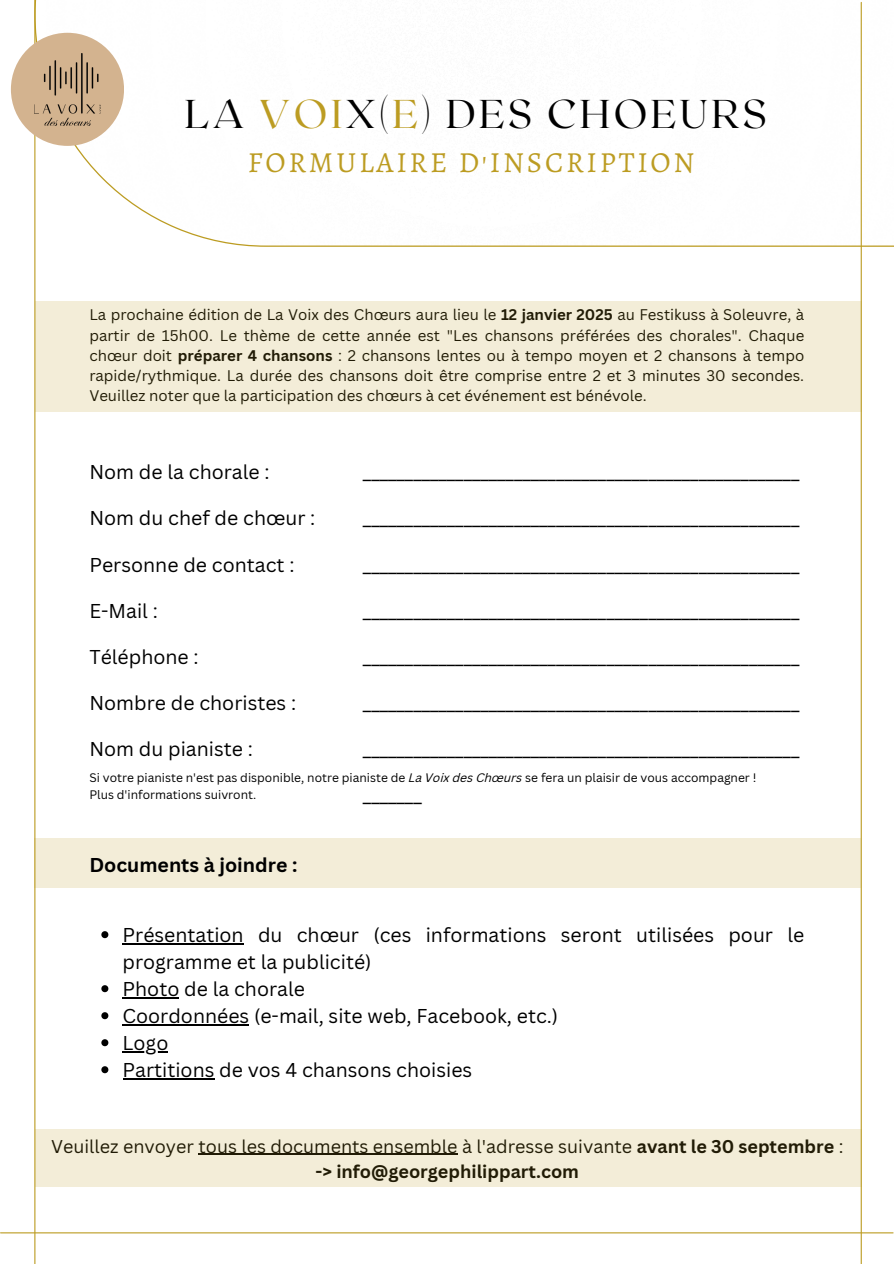
<style>
.page{position:relative;width:894px;height:1264px;background:#fff}
.page>*{position:absolute;margin:0;border:0;box-sizing:border-box;transform-origin:0 0}
.t1{font:300 40.05px "Roxborough CF";letter-spacing:.085em;color:#000}
.t2{font:29.1px "Alegreya SC";letter-spacing:.095em;color:#bc9c22}
.t3{font:19.5px/27px "Canva Sans";color:#000}
.t4{font:700 19.5px "Canva Sans";color:#000}
.t5{font:18px/24.8px "Canva Sans";color:#000;text-align:center}
.t6{font:15px/20.2px "Canva Sans";color:#000;text-align:justify}
.t7{font:12px "Canva Sans";color:#000}
.s1{color:#bc9c22}
.s2{font-weight:700}
.s3{font-style:italic}
</style>
<div class="page">
<hr style="left:1px;top:1232px;width:891px;height:1px;background:#bc9c22">
<hr style="left:34px;top:0;width:1px;height:1263px;background:#bc9c22">
<hr style="left:860px;top:2px;width:1px;height:1261px;background:#bc9c22">
<div style="left:34px;top:838px;width:826px;height:50px;background:#f3edd8"></div>
<div style="left:35px;top:1129px;width:826px;height:58px;background:#f3edd8"></div>
<div style="left:35px;top:301px;width:826px;height:111px;background:#f3edd8"></div>
<svg style="left:101px;top:931px;width:7px;height:7px"></svg>
<hr style="left:122px;top:943px;width:122px;height:1px;background:#000">
<svg style="left:101px;top:985px;width:7px;height:7px"></svg>
<hr style="left:122px;top:997px;width:57px;height:1px;background:#000">
<svg style="left:101px;top:1012px;width:7px;height:7px"></svg>
<hr style="left:122px;top:1024px;width:127px;height:1px;background:#000">
<svg style="left:101px;top:1039px;width:7px;height:7px"></svg>
<hr style="left:122px;top:1051px;width:46px;height:1px;background:#000">
<svg style="left:101px;top:1066px;width:7px;height:7px"></svg>
<hr style="left:122px;top:1078px;width:92px;height:1px;background:#000">
<div style="left:11px;top:33px;width:113px;height:113px;background:#d3b38f;border-radius:50%"></div>
<img style="left:34px;top:53px;width:67px;height:72px">
<h5 class="t1" style="left:185px;top:88px;width:583px">LA <span class="s1">VOI</span>X(<span class="s1">E</span>) DES CHOEURS</h5>
<h4 class="t2" style="left:248px;top:143px;width:448px">FORMULAIRE D'INSCRIPTION</h4>
<p class="t6" style="left:89px;top:304px;width:716px">La prochaine édition de La Voix des Chœurs aura lieu le <span class="s2">12 janvier 2025</span> au Festikuss à Soleuvre, à partir de 15h00. Le thème de cette année est "Les chansons préférées des chorales". Chaque chœur doit <span class="s2">préparer 4 chansons</span> : 2 chansons lentes ou à tempo moyen et 2 chansons à tempo rapide/rythmique. La durée des chansons doit être comprise entre 2 et 3 minutes 30 secondes.<br>Veuillez noter que la participation des chœurs à cet événement est bénévole.</p>
<p class="t3" style="left:89px;top:458px;width:182px">Nom de la chorale :</p>
<p class="t3" style="left:89px;top:504px;width:227px">Nom du chef de chœur :</p>
<p class="t3" style="left:89px;top:550px;width:206px">Personne de contact :</p>
<p class="t3" style="left:89px;top:596px;width:70px">E-Mail :</p>
<p class="t3" style="left:89px;top:642px;width:111px">Téléphone :</p>
<p class="t3" style="left:89px;top:689px;width:208px">Nombre de choristes :</p>
<p class="t3" style="left:89px;top:735px;width:165px">Nom du pianiste :</p>
<p class="t7" style="left:89px;top:769px;width:668px">Si votre pianiste n'est pas disponible, notre pianiste de <span class="s3">La Voix des Chœurs</span> se fera un plaisir de vous accompagner !</p>
<p class="t7" style="left:89px;top:786px;width:168px">Plus d'informations suivront.</p>
<h1 class="t3" style="left:363px;top:458px;width:438px">____________________________________________________</h1>
<h1 class="t3" style="left:363px;top:504px;width:438px">____________________________________________________</h1>
<h1 class="t3" style="left:363px;top:550px;width:438px">____________________________________________________</h1>
<h1 class="t3" style="left:363px;top:596px;width:438px">____________________________________________________</h1>
<h1 class="t3" style="left:363px;top:642px;width:438px">____________________________________________________</h1>
<h1 class="t3" style="left:363px;top:689px;width:438px">____________________________________________________</h1>
<h1 class="t3" style="left:363px;top:735px;width:438px">____________________________________________________</h1>
<h3 class="t4" style="left:89px;top:851px;width:209px">Documents à joindre :</h3>
<h1 class="t3" style="left:363px;top:781px;width:60px">_______</h1>
<p class="t3" style="left:122px;top:921px;width:683px">Présentation du chœur (ces informations seront utilisées pour le programme et la publicité)</p>
<p class="t3" style="left:122px;top:975px;width:184px">Photo de la chorale</p>
<p class="t3" style="left:122px;top:1002px;width:437px">Coordonnées (e-mail, site web, Facebook, etc.)</p>
<p class="t3" style="left:122px;top:1029px;width:47px">Logo</p>
<p class="t3" style="left:122px;top:1056px;width:351px">Partitions de vos 4 chansons choisies</p>
<h2 class="t5" style="left:51px;top:1133px;width:793px">Veuillez envoyer tous les documents ensemble à l'adresse suivante <span class="s2">avant le 30 septembre</span> : <span class="s2">-&gt; info@georgephilippart.com</span></h2>
</div>
